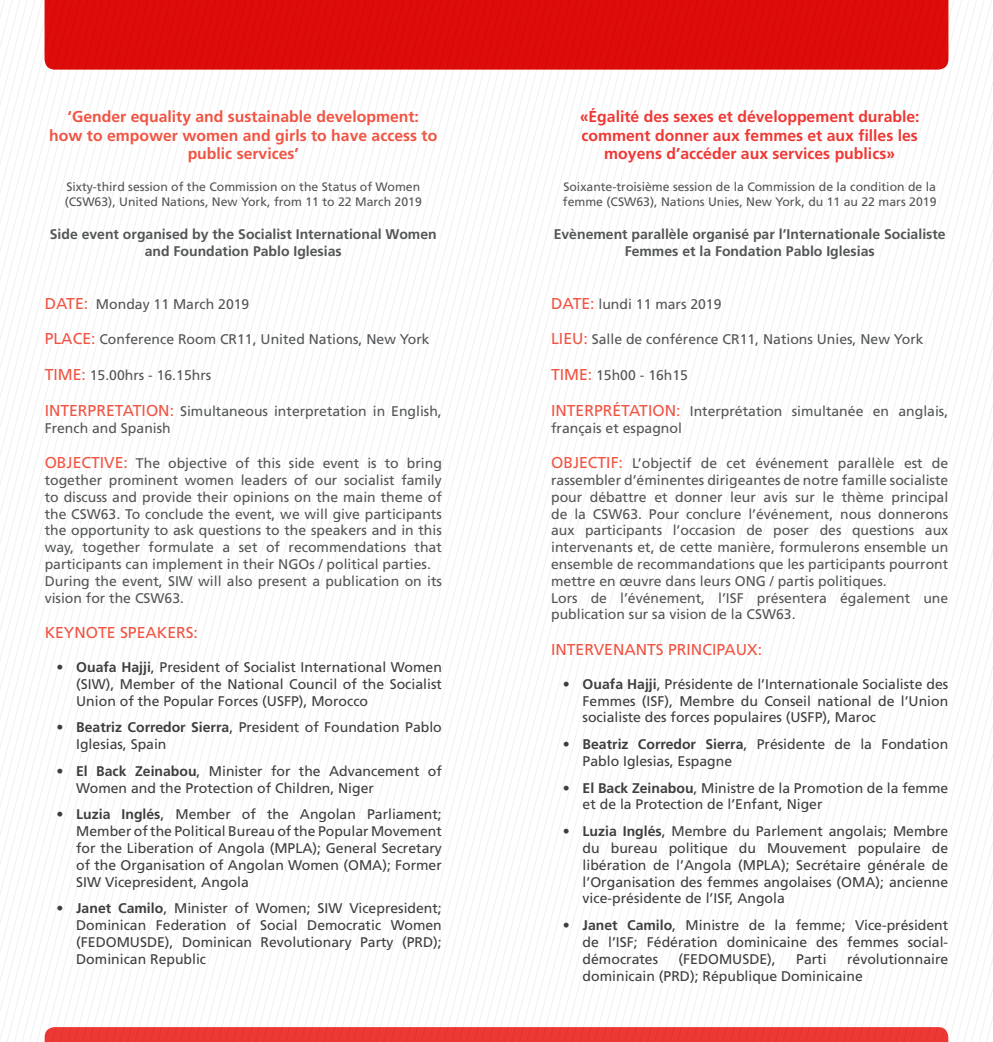
<style>
.page{position:relative;width:993px;height:1042px;background:#fff}
.page>*{position:absolute;margin:0;border:0;box-sizing:border-box;transform-origin:0 0}
.t1{font:700 15.75px/18.9px "Frutiger";color:#ee3834;text-align:center}
.t2{font:700 15.75px/18.9px "Frutiger";color:#f05443;text-align:center}
.t3{font:15.75px "Frutiger";color:#f05443}
.t4{font:14px/16.8px "Frutiger";color:#3e3e3f;text-align:justify}
.t5{font:14px/16.8px "Frutiger";color:#545557}
.t6{font:700 14px/16.8px "Frutiger";color:#545557;text-align:center}
.t7{font:12.25px/14.7px "Frutiger";color:#545557}
.s1{font-size:15.75px;color:#f05443}
.s2{font-weight:700}
</style>
<div class="page">
<svg style="left:134px;top:69px;width:8px;height:957px"></svg>
<svg style="left:127px;top:69px;width:7px;height:958px"></svg>
<svg style="left:119px;top:69px;width:8px;height:957px"></svg>
<svg style="left:112px;top:69px;width:7px;height:958px"></svg>
<svg style="left:104px;top:69px;width:8px;height:956px"></svg>
<svg style="left:97px;top:69px;width:7px;height:958px"></svg>
<svg style="left:89px;top:69px;width:8px;height:956px"></svg>
<svg style="left:82px;top:69px;width:7px;height:958px"></svg>
<svg style="left:0;top:0;width:82px;height:1042px"></svg>
<svg style="left:45px;top:1027px;width:902px;height:15px;background:#ec3935"></svg>
<svg style="left:45px;top:0;width:902px;height:69px;background:#dc0b0a"></svg>
<p class="t2" style="left:49px;top:107px;width:389px">‘Gender equality and sustainable development: how to empower women and girls to have access to public services’</p>
<p class="t7" style="left:65px;top:179px;width:358px">Sixty-third session of the Commission on the Status of Women (CSW63), United Nations, New York, from 11 to 22 March 2019</p>
<p class="t6" style="left:50px;top:226px;width:388px">Side event organised by the Socialist International Women and Foundation Pablo Iglesias</p>
<p class="t5" style="left:45px;top:295px;width:206px"><span class="s1">DATE:</span> Monday 11 March 2019</p>
<p class="t5" style="left:45px;top:331px;width:386px"><span class="s1">PLACE:</span> Conference Room CR11, United Nations, New York</p>
<p class="t5" style="left:45px;top:367px;width:168px"><span class="s1">TIME:</span> 15.00hrs - 16.15hrs</p>
<p class="t5" style="left:45px;top:402px;width:398px"><span class="s1">INTERPRETATION:</span> Simultaneous interpretation in English,<br>French and Spanish</p>
<p class="t5" style="left:45px;top:455px;width:398px"><span class="s1">OBJECTIVE:</span> The objective of this side event is to bring together prominent women leaders of our socialist family to discuss and provide their opinions on the main theme of the CSW63. To conclude the event, we will give participants the opportunity to ask questions to the speakers and in this way, together formulate a set of recommendations that participants can implement in their NGOs / political parties.<br>During the event, SIW will also present a publication on its vision for the CSW63.</p>
<p class="t3" style="left:45px;top:623px;width:155px">KEYNOTE SPEAKERS:</p>
<p class="t4" style="left:76px;top:659px;width:367px;text-indent:-20px"><span class="s2">• Ouafa Hajji</span>, President of Socialist International Women (SIW), Member of the National Council of the Socialist Union of the Popular Forces (USFP), Morocco</p>
<p class="t4" style="left:76px;top:719px;width:367px;text-indent:-20px"><span class="s2">• Beatriz Corredor Sierra</span>, President of Foundation Pablo<br>Iglesias, Spain</p>
<p class="t4" style="left:76px;top:762px;width:367px;text-indent:-20px"><span class="s2">• El Back Zeinabou</span>, Minister for the Advancement of<br>Women and the Protection of Children, Niger</p>
<p class="t4" style="left:76px;top:806px;width:367px;text-indent:-20px"><span class="s2">• Luzia Inglés</span>, Member of the Angolan Parliament; Member of the Political Bureau of the Popular Movement for the Liberation of Angola (MPLA); General Secretary of the Organisation of Angolan Women (OMA); Former SIW Vicepresident, Angola</p>
<p class="t4" style="left:76px;top:900px;width:367px;text-indent:-20px"><span class="s2">• Janet Camilo</span>, Minister of Women; SIW Vicepresident; Dominican Federation of Social Democratic Women (FEDOMUSDE), Dominican Revolutionary Party (PRD); Dominican Republic</p>
<p class="t1" style="left:579px;top:107px;width:341px">«Égalité des sexes et développement durable: comment donner aux femmes et aux filles les moyens d’accéder aux services publics»</p>
<p class="t7" style="left:562px;top:179px;width:375px">Soixante-troisième session de la Commission de la condition de la femme (CSW63), Nations Unies, New York, du 11 au 22 mars 2019</p>
<p class="t6" style="left:553px;top:226px;width:393px">Evènement parallèle organisé par l’Internationale Socialiste<br>Femmes et la Fondation Pablo Iglesias</p>
<p class="t5" style="left:551px;top:295px;width:172px"><span class="s1">DATE:</span> lundi 11 mars 2019</p>
<p class="t5" style="left:551px;top:331px;width:374px"><span class="s1">LIEU:</span> Salle de conférence CR11, Nations Unies, New York</p>
<p class="t5" style="left:551px;top:367px;width:138px"><span class="s1">TIME:</span> 15h00 - 16h15</p>
<p class="t5" style="left:551px;top:402px;width:398px"><span class="s1">INTERPRÉTATION:</span> Interprétation simultanée en anglais, français et espagnol</p>
<p class="t5" style="left:551px;top:455px;width:398px"><span class="s1">OBJECTIF:</span> L’objectif de cet événement parallèle est de rassembler d’éminentes dirigeantes de notre famille socialiste pour débattre et donner leur avis sur le thème principal de la CSW63. Pour conclure l’événement, nous donnerons aux participants l’occasion de poser des questions aux intervenants et, de cette manière, formulerons ensemble un ensemble de recommandations que les participants pourront mettre en œuvre dans leurs ONG / partis politiques.<br>Lors de l’événement, l’ISF présentera également une publication sur sa vision de la CSW63.</p>
<p class="t3" style="left:551px;top:640px;width:212px">INTERVENANTS PRINCIPAUX:</p>
<p class="t4" style="left:582px;top:675px;width:367px;text-indent:-20px"><span class="s2">• Ouafa Hajji</span>, Présidente de l’Internationale Socialiste des Femmes (ISF), Membre du Conseil national de l’Union socialiste des forces populaires (USFP), Maroc</p>
<p class="t4" style="left:582px;top:736px;width:367px;text-indent:-20px"><span class="s2">• Beatriz Corredor Sierra</span>, Présidente de la Fondation<br>Pablo Iglesias, Espagne</p>
<p class="t4" style="left:582px;top:779px;width:367px;text-indent:-20px"><span class="s2">• El Back Zeinabou</span>, Ministre de la Promotion de la femme et de la Protection de l’Enfant, Niger</p>
<p class="t4" style="left:582px;top:823px;width:367px;text-indent:-20px"><span class="s2">• Luzia Inglés</span>, Membre du Parlement angolais; Membre du bureau politique du Mouvement populaire de libération de l’Angola (MPLA); Secrétaire générale de l’Organisation des femmes angolaises (OMA); ancienne vice-présidente de l’ISF, Angola</p>
<p class="t4" style="left:582px;top:917px;width:367px;text-indent:-20px"><span class="s2">• Janet Camilo</span>, Ministre de la femme; Vice-président de l’ISF; Fédération dominicaine des femmes social&shy;démocrates</p>
<p class="t4" style="left:678px;top:950px;width:99px">(FEDOMUSDE),</p>
<p class="t4" style="left:796px;top:950px;width:32px">Parti</p>
<p class="t4" style="left:582px;top:950px;width:367px;text-indent:264px">révolutionnaire dominicain (PRD); République Dominicaine</p>
</div>
